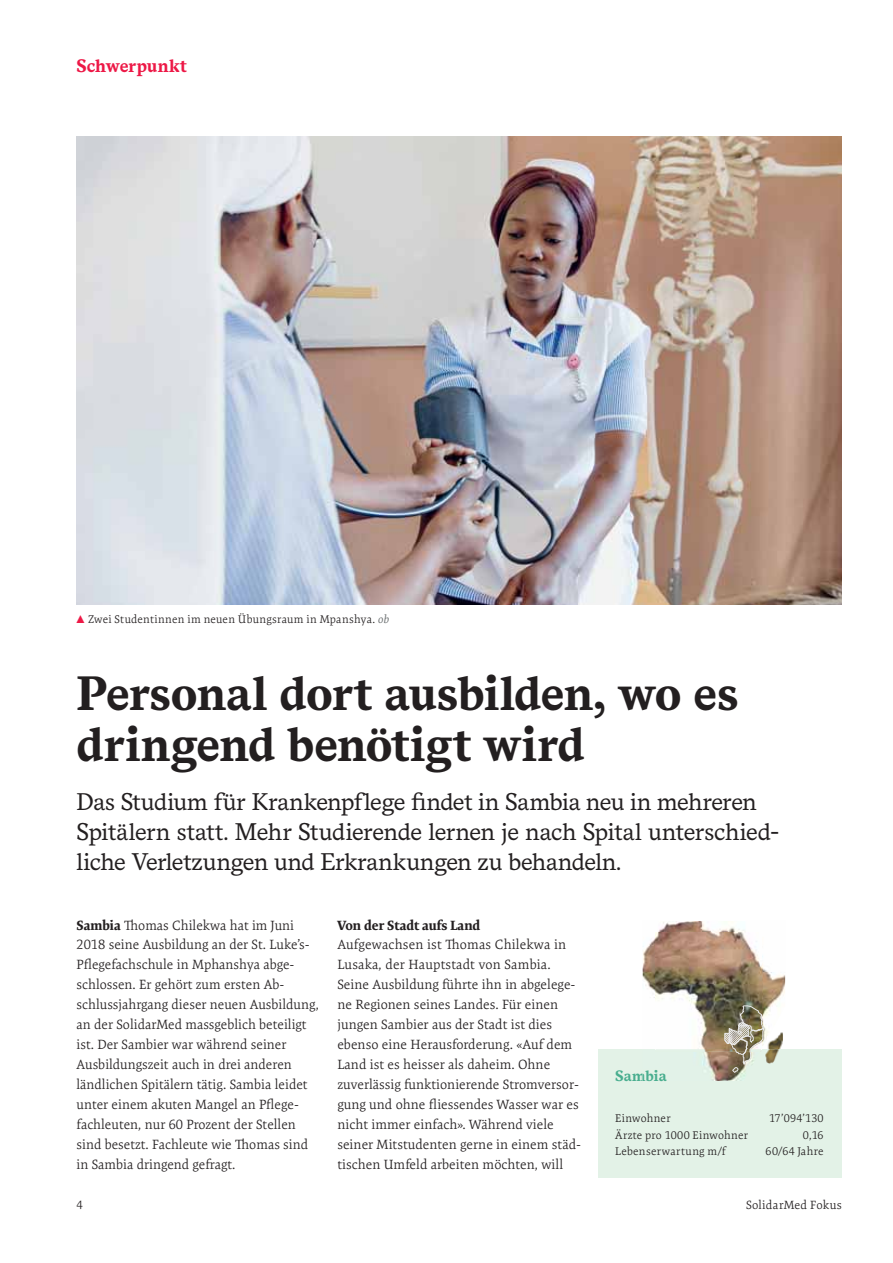
<style>
.page{position:relative;width:893px;height:1263px;background:#fff}
.page>*{position:absolute;margin:0;border:0;box-sizing:border-box;transform-origin:0 0}
.t1{font:700 48px/51px "Messina Serif";letter-spacing:-.015em;color:#231f20}
.t2{font:24px/30px "Messina Serif";letter-spacing:-.015em;color:#231f20}
.t3{font:700 18px "Messina Serif";letter-spacing:-.005em;color:#ed1846}
.t4{font:700 15px "Messina Serif";letter-spacing:.005em;color:#49ae8f}
.t5{font:300 13.5px/20px "Expo Serif Pro";color:#231f20}
.t6{font:700 13.5px "Expo Serif Pro";color:#231f20}
.t7{font:300 12px "Expo Serif Pro";letter-spacing:.02em;color:#231f20}
.t8{font:300 11.25px "Expo Serif Pro";letter-spacing:.025em;color:#231f20}
.s1{font-weight:400;font-style:italic;color:#6e7273}
.s2{font-weight:700}
</style>
<div class="page">
<div style="left:598px;top:1049px;width:244px;height:129px;background:#e3f2e7"></div>
<img style="left:642px;top:921px;width:143px;height:90px">
<img style="left:702px;top:1052px;width:43px;height:29px">
<img style="left:769px;top:1032px;width:14px;height:32px">
<img style="left:655px;top:933px;width:106px;height:119px">
<svg style="left:724px;top:1005px;width:45px;height:68px"></svg>
<img style="left:77px;top:136px;width:765px;height:469px">
<h3 class="t3" style="left:77px;top:59px;width:112px">Schwerpunkt</h3>
<p class="t8" style="left:88px;top:613px;width:303px">Zwei Studentinnen im neuen Übungsraum in Mpanshya. <span class="s1">ob</span></p>
<h1 class="t1" style="left:77px;top:673px;width:664px">Personal dort ausbilden, wo es dringend benötigt wird</h1>
<h2 class="t2" style="left:77px;top:789px;width:704px">Das Studium für Krankenpflege findet in Sambia neu in mehreren<br>Spitälern statt. Mehr Studierende lernen je nach Spital unterschied&shy;liche Verletzungen und Erkrankungen zu behandeln.</h2>
<p class="t5" style="left:77px;top:915px;width:244px"><span class="s2">Sambia</span> Thomas Chilekwa hat im Juni 2018 seine Ausbildung an der St. Luke’s-Pflegefachschule in Mphanshya abge&shy;schlossen. Er gehört zum ersten Ab&shy;schlussjahrgang dieser neuen Ausbildung, an der SolidarMed massgeblich beteiligt ist. Der Sambier war während seiner Ausbildungszeit auch in drei anderen ländlichen Spitälern tätig. Sambia leidet unter einem akuten Mangel an Pflege&shy;fachleuten, nur 60 Prozent der Stellen sind besetzt. Fachleute wie Thomas sind in Sambia dringend gefragt.</p>
<p class="t6" style="left:337px;top:918px;width:144px">Von der Stadt aufs Land</p>
<p class="t5" style="left:337px;top:935px;width:245px">Aufgewachsen ist Thomas Chilekwa in Lusaka, der Hauptstadt von Sambia.<br>Seine Ausbildung führte ihn in abgelege&shy;ne Regionen seines Landes. Für einen jungen Sambier aus der Stadt ist dies ebenso eine Herausforderung. «Auf dem Land ist es heisser als daheim. Ohne zuverlässig funktionierende Stromversor&shy;gung und ohne fliessendes Wasser war es nicht immer einfach». Während viele seiner Mitstudenten gerne in einem städ&shy;tischen Umfeld arbeiten möchten, will</p>
<p class="t4" style="left:615px;top:1070px;width:53px">Sambia</p>
<p class="t8" style="left:615px;top:1113px;width:57px">Einwohner</p>
<p class="t8" style="left:769px;top:1113px;width:56px">17’094’130</p>
<p class="t8" style="left:615px;top:1129px;width:134px">Ärzte pro 1000 Einwohner</p>
<p class="t8" style="left:803px;top:1129px;width:22px">0,16</p>
<p class="t8" style="left:615px;top:1146px;width:112px">Lebenserwartung m/f</p>
<p class="t8" style="left:766px;top:1146px;width:60px">60/64 Jahre</p>
<p class="t7" style="left:77px;top:1198px;width:8px">4</p>
<p class="t7" style="left:746px;top:1198px;width:97px">SolidarMed Fokus</p>
</div>
